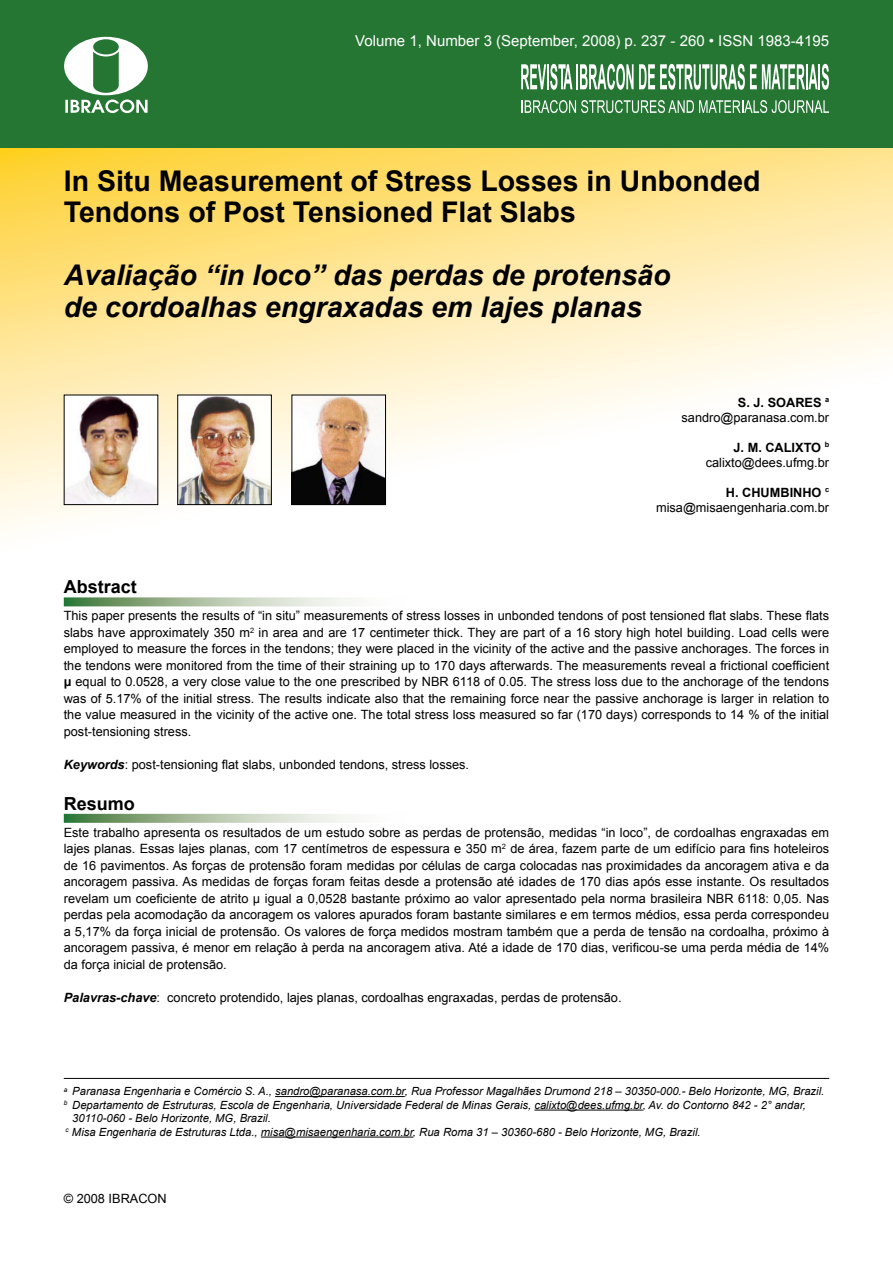
<style>
.page{position:relative;width:893px;height:1263px;background:#fff}
.page>*{position:absolute;margin:0;border:0;box-sizing:border-box;transform-origin:0 0}
.t1{font:700 28.5px/31.5px "Arial";color:#000}
.t2{font:italic 700 28.5px/31.5px "Arial";color:#000}
.t3{font:700 18px "Arial";color:#000}
.t4{font:15px "Arial";color:#fff}
.t5{font:12.75px/16.5px "Arial";color:#000;text-align:right}
.t6{font:italic 11.25px "Arial";color:#000}
.s1{font-weight:700}
.s2{font-weight:700;font-style:italic}
</style>
<div class="page">
<svg style="left:0;top:148px;width:893px;height:459px"></svg>
<div style="left:0;top:0;width:893px;height:148px;background:#267633"></div>
<svg style="left:64px;top:37px;width:84px;height:76px"></svg>
<img style="left:66px;top:397px;width:90px;height:106px">
<img style="left:179px;top:397px;width:91px;height:106px">
<div style="left:177px;top:395px;width:95px;height:110px;border:1px solid #000"></div>
<img style="left:293px;top:397px;width:91px;height:106px">
<div style="left:291px;top:395px;width:95px;height:110px;border:1px solid #000"></div>
<hr style="left:275px;top:1096px;width:130px;height:1px;background:#000">
<hr style="left:534px;top:1110px;width:109px;height:1px;background:#000">
<hr style="left:261px;top:1137px;width:152px;height:1px;background:#000">
<hr style="left:64px;top:1078px;width:765px;height:1px;background:#000">
<svg style="left:64px;top:597px;width:372px;height:9px"></svg>
<svg style="left:64px;top:814px;width:288px;height:9px;background:#abc0a3"></svg>
<svg style="left:521px;top:64px;width:51px;height:26px"></svg>
<hr style="left:576px;top:64px;width:2px;height:25px;background:#fff">
<svg style="left:580px;top:64px;width:249px;height:26px"></svg>
<svg style="left:521px;top:100px;width:308px;height:13px"></svg>
<p class="t4" style="left:355px;top:31px;width:475px">Volume 1, Number 3 (September, 2008) p. 237 - 260 • ISSN 1983-4195</p>
<h1 class="t1" style="left:64px;top:166px;width:698px">In Situ Measurement of Stress Losses in Unbonded<br>Tendons of Post Tensioned Flat Slabs</h1>
<h1 class="t2" style="left:64px;top:261px;width:608px">Avaliação “in loco” das perdas de protensão de cordoalhas engraxadas em lajes planas</h1>
<h2 class="t3" style="left:64px;top:575px;width:75px">Abstract</h2>
<p class="t5" style="left:682px;top:395px;width:149px;line-height:15px"><span class="s1">S. J. SOARES</span> <sup>a </sup>sandro@paranasa.com.br</p>
<p class="t5" style="left:706px;top:440px;width:125px;line-height:15px"><span class="s1">J. M. CALIXTO</span> <sup>b </sup>calixto@dees.ufmg.br</p>
<p class="t5" style="left:656px;top:485px;width:175px;line-height:15px"><span class="s1">H. CHUMBINHO</span> <sup>c </sup>misa@misaengenharia.com.br</p>
<p class="t5" style="left:64px;top:608px;width:767px;text-align:justify">This paper presents the results of “in situ” measurements of stress losses in unbonded tendons of post tensioned flat slabs. These flats slabs have approximately 350 m<sup>2</sup> in area and are 17 centimeter thick. They are part of a 16 story high hotel building. Load cells were employed to measure the forces in the tendons; they were placed in the vicinity of the active and the passive anchorages. The forces in the tendons were monitored from the time of their straining up to 170 days afterwards. The measurements reveal a frictional coefficient <span class="s1">μ</span> equal to 0.0528, a very close value to the one prescribed by NBR 6118 of 0.05. The stress loss due to the anchorage of the tendons was of 5.17% of the initial stress. The results indicate also that the remaining force near the passive anchorage is larger in relation to the value measured in the vicinity of the active one. The total stress loss measured so far (170 days) corresponds to 14 % of the initial post-tensioning stress.</p>
<p class="t5" style="left:64px;top:756px;width:407px"><span class="s2">Keywords</span>: post-tensioning flat slabs, unbonded tendons, stress losses.</p>
<h2 class="t3" style="left:64px;top:791px;width:73px">Resumo</h2>
<p class="t5" style="left:64px;top:824px;width:767px;text-align:justify">Este trabalho apresenta os resultados de um estudo sobre as perdas de protensão, medidas “in loco”, de cordoalhas engraxadas em lajes planas. Essas lajes planas, com 17 centímetros de espessura e 350 m<sup>2</sup> de área, fazem parte de um edifício para fins hoteleiros de 16 pavimentos. As forças de protensão foram medidas por células de carga colocadas nas proximidades da ancoragem ativa e da ancoragem passiva. As medidas de forças foram feitas desde a protensão até idades de 170 dias após esse instante. Os resultados revelam um coeficiente de atrito μ igual a 0,0528 bastante próximo ao valor apresentado pela norma brasileira NBR 6118: 0,05. Nas perdas pela acomodação da ancoragem os valores apurados foram bastante similares e em termos médios, essa perda correspondeu a 5,17% da força inicial de protensão. Os valores de força medidos mostram também que a perda de tensão na cordoalha, próximo à ancoragem passiva, é menor em relação à perda na ancoragem ativa. Até a idade de 170 dias, verificou-se uma perda média de 14% da força inicial de protensão.</p>
<p class="t5" style="left:64px;top:989px;width:559px"><span class="s2">Palavras-chave</span>: concreto protendido, lajes planas, cordoalhas engraxadas, perdas de protensão.</p>
<p class="t6" style="left:64px;top:1084px;width:762px"><sup>a</sup> Paranasa Engenharia e Comércio S. A., sandro@paranasa.com.br, Rua Professor Magalhães Drumond 218 – 30350-000.- Belo Horizonte, MG, Brazil.</p>
<p class="t6" style="left:64px;top:1098px;width:744px"><sup>b</sup> Departamento de Estruturas, Escola de Engenharia, Universidade Federal de Minas Gerais, calixto@dees.ufmg.br, Av. do Contorno 842 - 2° andar,</p>
<p class="t6" style="left:72px;top:1111px;width:200px">30110-060 - Belo Horizonte, MG, Brazil.</p>
<p class="t6" style="left:66px;top:1125px;width:636px"><sup>c</sup> Misa Engenharia de Estruturas Ltda., misa@misaengenharia.com.br, Rua Roma 31 – 30360-680 - Belo Horizonte, MG, Brazil.</p>
<p class="t5" style="left:64px;top:1190px;width:104px">© 2008 IBRACON</p>
</div>
